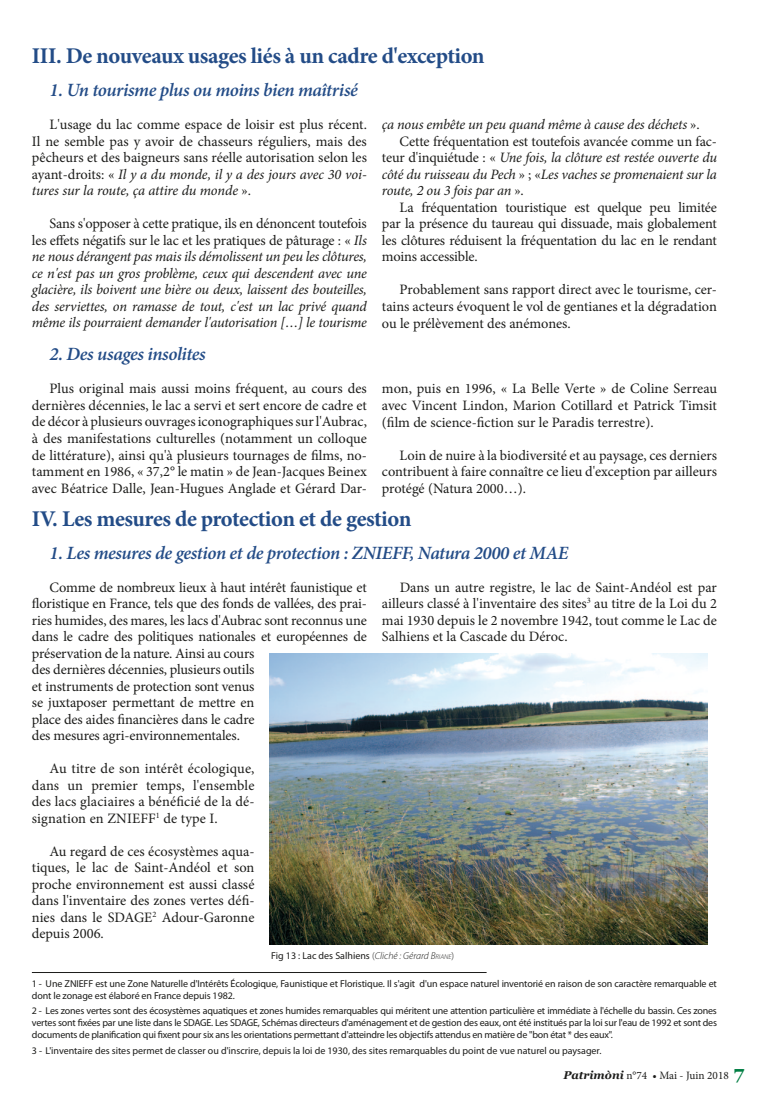
<style>
.page{position:relative;width:762px;height:1099px;background:#fff}
.page>*{position:absolute;margin:0;border:0;box-sizing:border-box;transform-origin:0 0}
.t1{font:700 22.5px "Minion Pro";letter-spacing:-.02em;color:#234c87}
.t2{font:italic 600 18.75px "Minion Pro";letter-spacing:-.02em;color:#234c87}
.t3{font:14.38px/16.5px "Minion Pro";letter-spacing:-.01em;color:#1c1c1a;text-align:justify}
.t4{font:italic 14.38px/16.5px "Minion Pro";letter-spacing:-.02em;color:#1c1c1a;text-align:justify}
.t5{font:11.25px "Minion Pro";color:#1c1c1a}
.t6{font:10px/12px "Myriad Pro";letter-spacing:-.01em;color:#1c1c1a}
.s1{font-style:italic}
.s2{font-style:normal}
.s3{font-weight:300}
.s4{font-weight:300;font-style:italic}
.s5{font-weight:300;font-style:italic;font-size:7px}
.s6{font-family:"Georgia";font-weight:700;font-style:italic}
.s7{font-family:"Georgia";font-weight:700;font-size:18.75px;color:#007e43}
</style>
<div class="page">
<hr style="left:32px;top:972px;width:454px;height:1px;background:#1c1c1a">
<img style="left:269px;top:653px;width:439px;height:291px">
<h1 class="t1" style="left:32px;top:40px;width:454px">III. De nouveaux usages liés à un cadre d'exception</h1>
<h2 class="t2" style="left:50px;top:77px;width:310px">1. Un tourisme plus ou moins bien maîtrisé</h2>
<p class="t3" style="left:32px;top:117px;width:336px;text-indent:18px">L'usage du lac comme espace de loisir est plus récent.<br>Il ne semble pas y avoir de chasseurs réguliers, mais des pêcheurs et des baigneurs sans réelle autorisation selon les ayant-droits: « <span class="s1">Il y a du monde, il y a des jours avec 30 voi&shy;tures sur la route, ça attire du monde</span> ».</p>
<p class="t4" style="left:32px;top:215px;width:336px;text-indent:18px"><span class="s2">Sans s'opposer à cette pratique, ils en dénoncent toutefois les effets négatifs sur le lac et les pratiques de pâturage : «</span> Ils ne nous dérangent pas mais ils démolissent un peu les clôtures, ce n'est pas un gros problème, ceux qui descendent avec une glacière, ils boivent une bière ou deux, laissent des bouteilles, des serviettes, on ramasse de tout, c'est un lac privé quand même ils pourraient demander l'autorisation […] le tourisme</p>
<p class="t4" style="left:382px;top:116px;width:319px">ça nous embête un peu quand même à cause des déchets <span class="s2">».</span></p>
<p class="t3" style="left:400px;top:133px;width:319px">Cette fréquentation est toutefois avancée comme un fac-</p>
<p class="t4" style="left:382px;top:149px;width:336px"><span class="s2">teur d'inquiétude : «</span> Une fois, la clôture est restée ouverte du</p>
<p class="t4" style="left:382px;top:166px;width:336px">côté du ruisseau du Pech <span class="s2">» ; «</span>Les vaches se promenaient sur la</p>
<p class="t4" style="left:382px;top:182px;width:143px">route, 2 ou 3 fois par an <span class="s2">».</span></p>
<p class="t3" style="left:400px;top:199px;width:319px">La fréquentation touristique est quelque peu limitée</p>
<p class="t3" style="left:382px;top:216px;width:336px">par la présence du taureau qui dissuade, mais globalement</p>
<p class="t3" style="left:382px;top:232px;width:336px">les clôtures réduisent la fréquentation du lac en le rendant</p>
<p class="t3" style="left:382px;top:249px;width:97px">moins accessible.</p>
<p class="t3" style="left:382px;top:282px;width:336px;text-indent:18px">Probablement sans rapport direct avec le tourisme, cer&shy;tains acteurs évoquent le vol de gentianes et la dégradation ou le prélèvement des anémones.</p>
<h2 class="t2" style="left:50px;top:341px;width:158px">2. Des usages insolites</h2>
<p class="t3" style="left:32px;top:381px;width:337px;text-indent:18px">Plus original mais aussi moins fréquent, au cours des dernières décennies, le lac a servi et sert encore de cadre et de décor à plusieurs ouvrages iconographiques sur l'Aubrac, à des manifestations culturelles (notamment un colloque de littérature), ainsi qu'à plusieurs tournages de films, no&shy;tamment en 1986, « 37,2° le matin » de Jean-Jacques Beinex avec Béatrice Dalle, Jean-Hugues Anglade et Gérard Dar-</p>
<p class="t3" style="left:382px;top:381px;width:337px">mon, puis en 1996, « La Belle Verte » de Coline Serreau avec Vincent Lindon, Marion Cotillard et Patrick Timsit (film de science-fiction sur le Paradis terrestre).</p>
<p class="t3" style="left:382px;top:447px;width:336px;text-indent:18px">Loin de nuire à la biodiversité et au paysage, ces derniers contribuent à faire connaître ce lieu d'exception par ailleurs protégé (Natura 2000…).</p>
<h1 class="t1" style="left:32px;top:502px;width:381px">IV. Les mesures de protection et de gestion</h1>
<h2 class="t2" style="left:50px;top:539px;width:520px">1. Les mesures de gestion et de protection : ZNIEFF, Natura 2000 et MAE</h2>
<p class="t3" style="left:32px;top:579px;width:336px;text-align:left;text-indent:18px">Comme de nombreux lieux à haut intérêt faunistique et floristique en France, tels que des fonds de vallées, des prai&shy;ries humides, des mares, les lacs d'Aubrac sont reconnus une dans le cadre des politiques nationales et européennes de préservation de la nature. Ainsi au cours<br>des dernières décennies, plusieurs outils<br>et instruments de protection sont venus<br>se juxtaposer permettant de mettre en<br>place des aides financières dans le cadre<br>des mesures agri-environnementales.</p>
<p class="t3" style="left:32px;top:760px;width:224px;text-indent:18px">Au titre de son intérêt écologique, dans un premier temps, l'ensemble des lacs glaciaires a bénéficié de la dé&shy;signation en ZNIEFF<sup>1</sup> de type I.</p>
<p class="t3" style="left:32px;top:843px;width:224px;text-indent:18px">Au regard de ces écosystèmes aqua&shy;tiques, le lac de Saint-Andéol et son proche environnement est aussi classé dans l'inventaire des zones vertes défi&shy;nies dans le SDAGE<sup>2</sup> Adour-Garonne depuis 2006.</p>
<p class="t3" style="left:382px;top:579px;width:336px;text-indent:18px">Dans un autre registre, le lac de Saint-Andéol est par ailleurs classé à l'inventaire des sites<sup>3</sup> au titre de la Loi du 2 mai 1930 depuis le 2 novembre 1942, tout comme le Lac de Salhiens et la Cascade du Déroc.</p>
<p class="t6" style="left:271px;top:949px;width:184px">Fig 13 : Lac des Salhiens <span class="s3">(</span><span class="s4">Cliché : Gérard</span> <span class="s4">B</span><span class="s5">RIANE</span><span class="s3">)</span></p>
<p class="t6" style="left:32px;top:977px;width:686px">1 - Une ZNIEFF est une Zone Naturelle d'Intérêts Écologique, Faunistique et Floristique. Il s'agit d'un espace naturel inventorié en raison de son caractère remarquable et dont le zonage est élaboré en France depuis 1982.</p>
<p class="t6" style="left:32px;top:1004px;width:687px;text-align:justify">2 - Les zones vertes sont des écosystèmes aquatiques et zones humides remarquables qui méritent une attention particulière et immédiate à l'échelle du bassin. Ces zones vertes sont fixées par une liste dans le SDAGE. Les SDAGE, Schémas directeurs d'aménagement et de gestion des eaux, ont été institués par la loi sur l'eau de 1992 et sont des documents de planification qui fixent pour six ans les orientations permettant d'atteindre les objectifs attendus en matière de "bon état * des eaux".</p>
<p class="t6" style="left:32px;top:1044px;width:571px">3 - L'inventaire des sites permet de classer ou d'inscrire, depuis la loi de 1930, des sites remarquables du point de vue naturel ou paysager.</p>
<p class="t5" style="left:563px;top:1067px;width:182px"><span class="s6">Patrimòni</span> n°74 • Mai - Juin 2018 <span class="s7">7</span></p>
</div>
